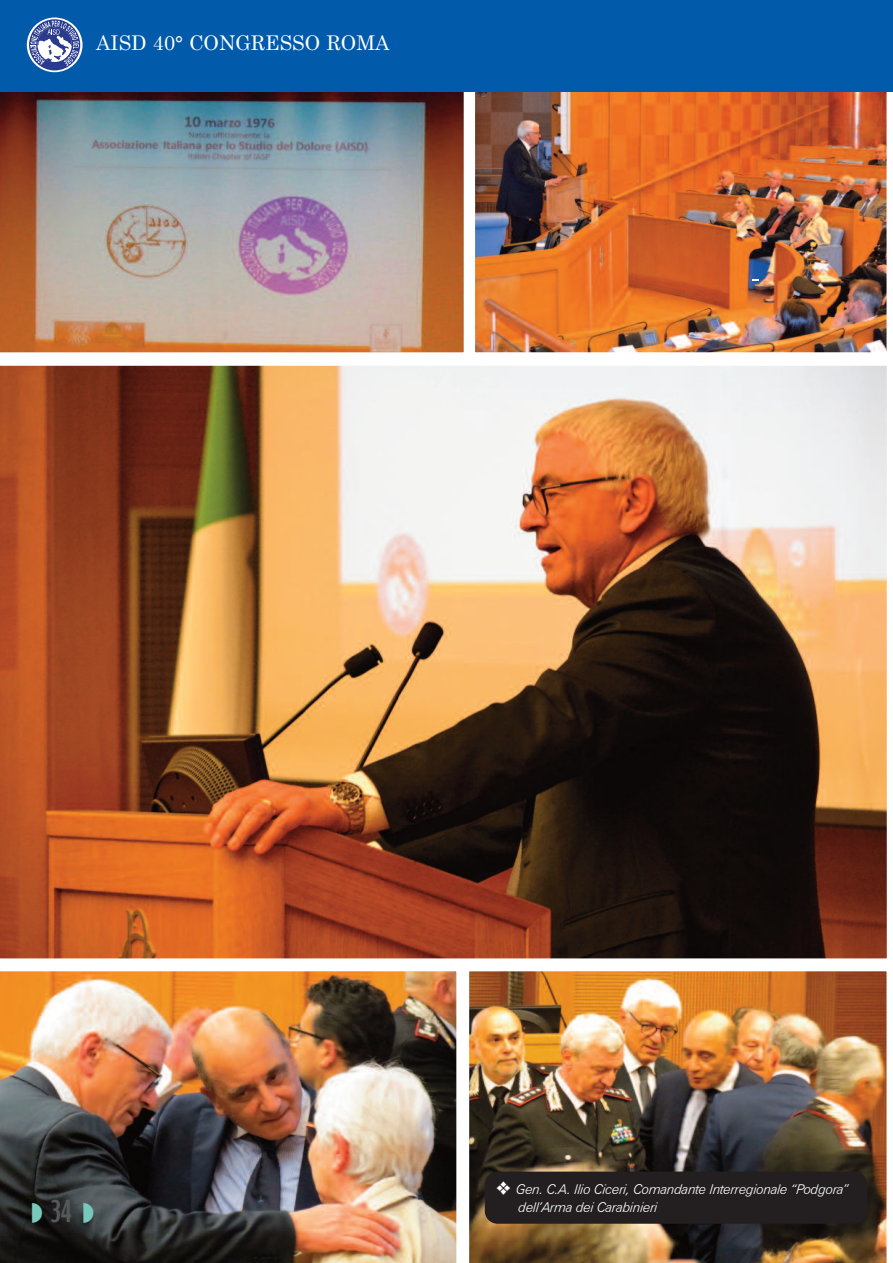
<style>
.page{position:relative;width:893px;height:1263px;background:#fff}
.page>*{position:absolute;margin:0;border:0;box-sizing:border-box;transform-origin:0 0}
.t1{font:27px "Techno";color:#57585a;scale:.76 1}
.t2{font:20.25px "Century";color:#fff}
.t3{font:italic 300 13.5px/18px "Zurich BT";letter-spacing:-.035em;color:#fff}
.s1{color:#79c8bc}
</style>
<div class="page">
<img style="left:0;top:92px;width:464px;height:261px">
<img style="left:476px;top:92px;width:409px;height:259px">
<div style="left:469px;top:83px;width:423px;height:275px;border:6px solid #fff"></div>
<svg style="left:0;top:365px;width:887px;height:594px;background:#9c6b4b"></svg>
<img style="left:0;top:971px;width:457px;height:292px">
<img style="left:469px;top:971px;width:418px;height:292px">
<div style="left:0;top:0;width:893px;height:92px;background:#015aaa"></div>
<svg style="left:27px;top:18px;width:56px;height:54px"></svg>
<svg style="left:29px;top:19px;width:51px;height:51px;background:#7689bc"></svg>
<svg style="left:752px;top:279px;width:7px;height:2px"></svg>
<div style="left:485px;top:1171px;width:382px;height:53px;background:#231f20;border-radius:13px"></div>
<h2 class="t2" style="left:96px;top:30px;width:295px">AISD 40° CONGRESSO ROMA</h2>
<h1 class="t1" style="left:31px;top:1195px;width:84px"><span class="s1">◗</span>34 <span class="s1">◗</span></h1>
<p class="t3" style="left:518px;top:1180px;width:332px;text-indent:-22px">❖ Gen. C.A. Ilio Ciceri, Comandante Interregionale “Podgora” dell’Arma dei Carabinieri</p>
</div>
